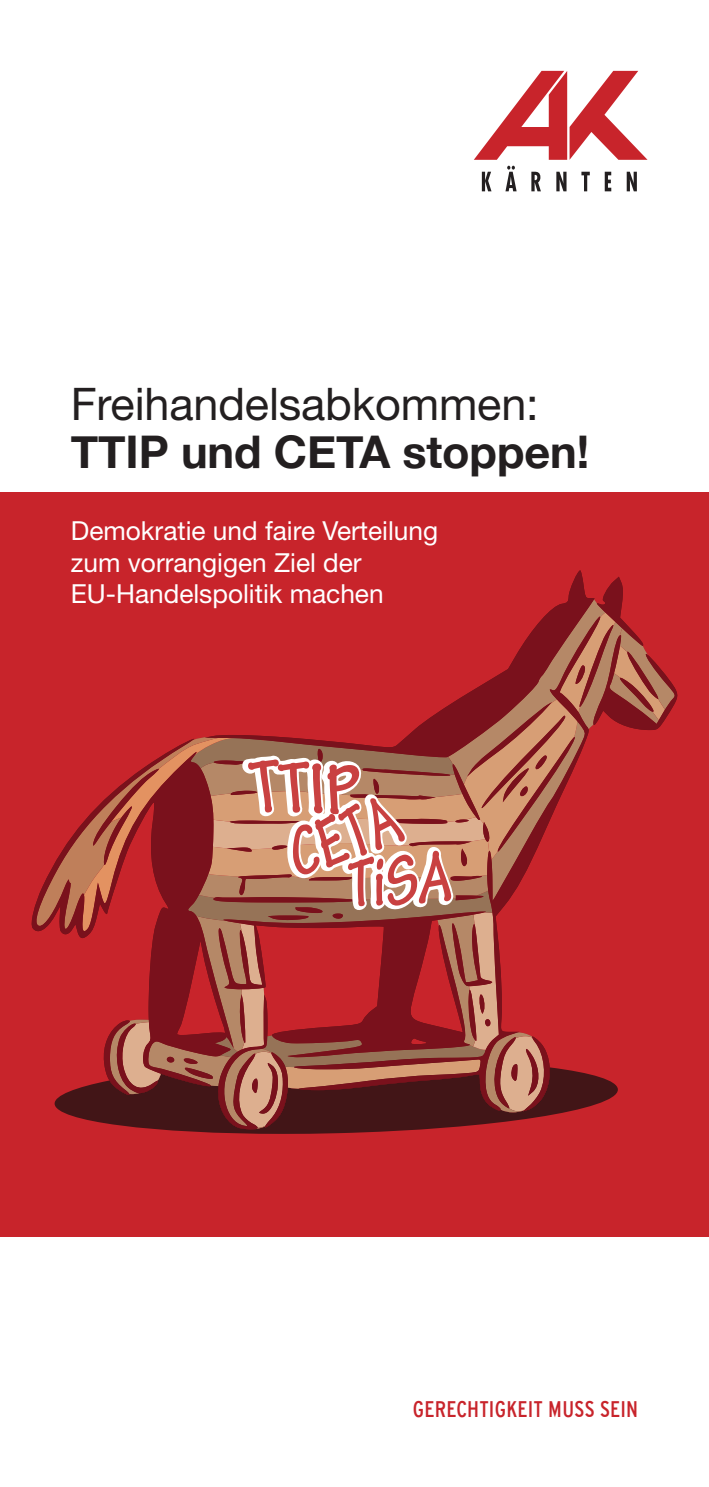
<style>
.page{position:relative;width:709px;height:1487px;background:#fff}
.page>*{position:absolute;margin:0;border:0;box-sizing:border-box;transform-origin:0 0}
.t1{font:45px "Helvetica Neue";letter-spacing:-.005em;color:#231f20}
.t2{font:700 45px "Helvetica Neue";letter-spacing:-.005em;color:#231f20}
.t3{font:26.25px/31.5px "Helvetica Neue";color:#fff}
.t4{font:condensed 22.5px "Interstate";letter-spacing:.005em;color:#c8242b}
</style>
<div class="page">
<svg style="left:474px;top:71px;width:173px;height:89px"></svg>
<svg style="left:482px;top:172px;width:9px;height:19px"></svg>
<svg style="left:505px;top:166px;width:11px;height:25px"></svg>
<svg style="left:531px;top:172px;width:10px;height:19px"></svg>
<svg style="left:556px;top:172px;width:10px;height:19px"></svg>
<svg style="left:581px;top:172px;width:9px;height:19px"></svg>
<svg style="left:604px;top:172px;width:7px;height:19px"></svg>
<svg style="left:626px;top:172px;width:11px;height:19px"></svg>
<div style="left:0;top:493px;width:709px;height:744px;background:#c8242b"></div>
<svg style="left:32px;top:570px;width:645px;height:535px"></svg>
<svg style="left:55px;top:599px;width:621px;height:535px"></svg>
<h1 class="t1" style="left:71px;top:377px;width:469px">Freihandelsabkommen:</h1>
<h1 class="t2" style="left:71px;top:416px;width:520px">TTIP und CETA stoppen!</h1>
<p class="t3" style="left:71px;top:515px;width:369px">Demokratie und faire Verteilung zum vorrangigen Ziel der<br>EU-Handelspolitik machen</p>
<p class="t4" style="left:413px;top:1397px;width:227px">GERECHTIGKEIT MUSS SEIN</p>
</div>
